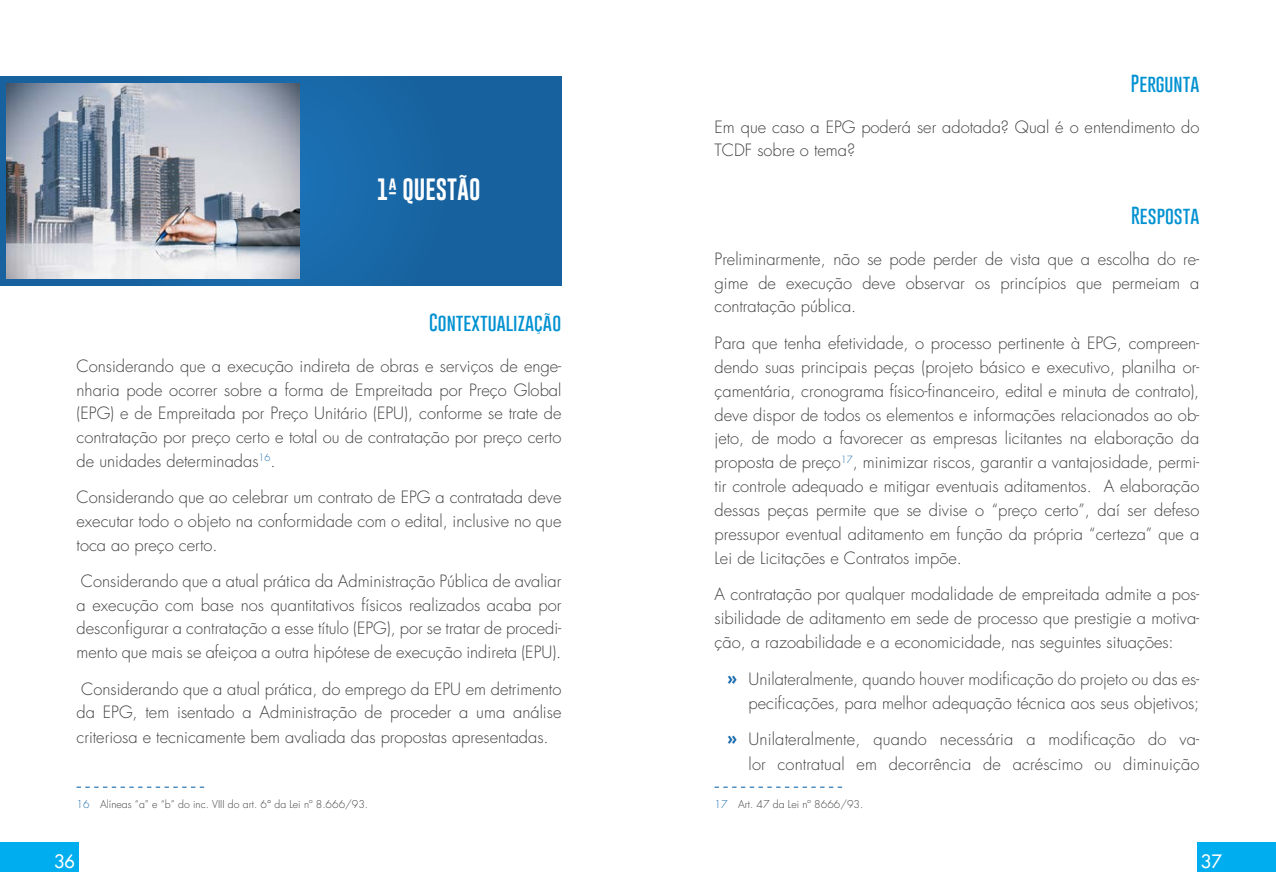
<style>
.page{position:relative;width:1276px;height:893px;background:#fff}
.page>*{position:absolute;margin:0;border:0;box-sizing:border-box;transform-origin:0 0}
.t1{font:22.5px "Gobold";color:#fff}
.t2{font:100 18px "Gobold";color:#0091d1}
.t3{font:18px "Futura LT";color:#fff}
.t4{font:300 16.5px/23.9px "Futura LT";color:#414042;text-align:justify}
.t5{font:300 10.5px "Futura LT";color:#414042}
.s1{color:#1a6bac}
.s2{font-weight:700;color:#1a6bac}
</style>
<div class="page">
<div style="left:0;top:843px;width:79px;height:29px;background:#00aeef"></div>
<div style="left:1197px;top:843px;width:79px;height:29px;background:#00aeef"></div>
<svg style="left:0;top:77px;width:561px;height:209px;background:#1765a3"></svg>
<img style="left:6px;top:83px;width:294px;height:196px">
<svg style="left:77px;top:787px;width:127px;height:1px"></svg>
<svg style="left:714px;top:787px;width:128px;height:1px"></svg>
<h1 class="t1" style="left:377px;top:175px;width:105px">1ª QUESTÃO</h1>
<p class="t2" style="left:429px;top:311px;width:134px">Contextualização</p>
<p class="t4" style="left:77px;top:355px;width:486px">Considerando que a execução indireta de obras e serviços de enge&shy;nharia pode ocorrer sobre a forma de Empreitada por Preço Global (EPG) e de Empreitada por Preço Unitário (EPU), conforme se trate de contratação por preço certo e total ou de contratação por preço certo de unidades determinadas<sup>16</sup>.</p>
<p class="t4" style="left:77px;top:486px;width:486px">Considerando que ao celebrar um contrato de EPG a contratada deve executar todo o objeto na conformidade com o edital, inclusive no que toca ao preço certo.</p>
<p class="t4" style="left:77px;top:570px;width:486px">Considerando que a atual prática da Administração Pública de avaliar a execução com base nos quantitativos físicos realizados acaba por desconfigurar a contratação a esse título (EPG), por se tratar de procedi&shy;mento que mais se afeiçoa a outra hipótese de execução indireta (EPU).</p>
<p class="t4" style="left:77px;top:677px;width:486px">Considerando que a atual prática, do emprego da EPU em detrimento da EPG, tem isentado a Administração de proceder a uma análise criteriosa e tecnicamente bem avaliada das propostas apresentadas.</p>
<p class="t5" style="left:77px;top:798px;width:293px"><span class="s1">16</span> Alíneas “a” e “b” do inc. VIII do art. 6° da Lei nº 8.666/93.</p>
<p class="t2" style="left:1131px;top:71px;width:70px">Pergunta</p>
<p class="t4" style="left:714px;top:115px;width:486px">Em que caso a EPG poderá ser adotada? Qual é o entendimento do<br>TCDF sobre o tema?</p>
<p class="t2" style="left:1131px;top:204px;width:70px">Resposta</p>
<p class="t4" style="left:714px;top:247px;width:486px">Preliminarmente, não se pode perder de vista que a escolha do re&shy;gime de execução deve observar os princípios que permeiam a contratação pública.</p>
<p class="t4" style="left:714px;top:332px;width:486px">Para que tenha efetividade, o processo pertinente à EPG, compreen&shy;dendo suas principais peças (projeto básico e executivo, planilha or&shy;çamentária, cronograma físico-financeiro, edital e minuta de contrato), deve dispor de todos os elementos e informações relacionados ao ob&shy;jeto, de modo a favorecer as empresas licitantes na elaboração da proposta de preço<sup>17</sup>, minimizar riscos, garantir a vantajosidade, permi&shy;tir controle adequado e mitigar eventuais aditamentos. A elaboração dessas peças permite que se divise o “preço certo”, daí ser defeso pressupor eventual aditamento em função da própria “certeza” que a Lei de Licitações e Contratos impõe.</p>
<p class="t4" style="left:714px;top:583px;width:486px">A contratação por qualquer modalidade de empreitada admite a pos&shy;sibilidade de aditamento em sede de processo que prestigie a motiva&shy;ção, a razoabilidade e a economicidade, nas seguintes situações:</p>
<p class="t4" style="left:727px;top:667px;width:473px;text-align:right"><span class="s2">»</span> Unilateralmente, quando houver modificação do projeto ou das es&shy;pecificações, para melhor adequação técnica aos seus objetivos;</p>
<p class="t4" style="left:727px;top:727px;width:473px;line-height:24.8px;text-align:right"><span class="s2">»</span> Unilateralmente, quando necessária a modificação do va&shy;lor contratual em decorrência de acréscimo ou diminuição</p>
<p class="t5" style="left:714px;top:798px;width:150px"><span class="s1">17</span> Art. 47 da Lei nº 8666/93.</p>
<p class="t3" style="left:54px;top:849px;width:22px">36</p>
<p class="t3" style="left:1201px;top:849px;width:22px">37</p>
</div>
